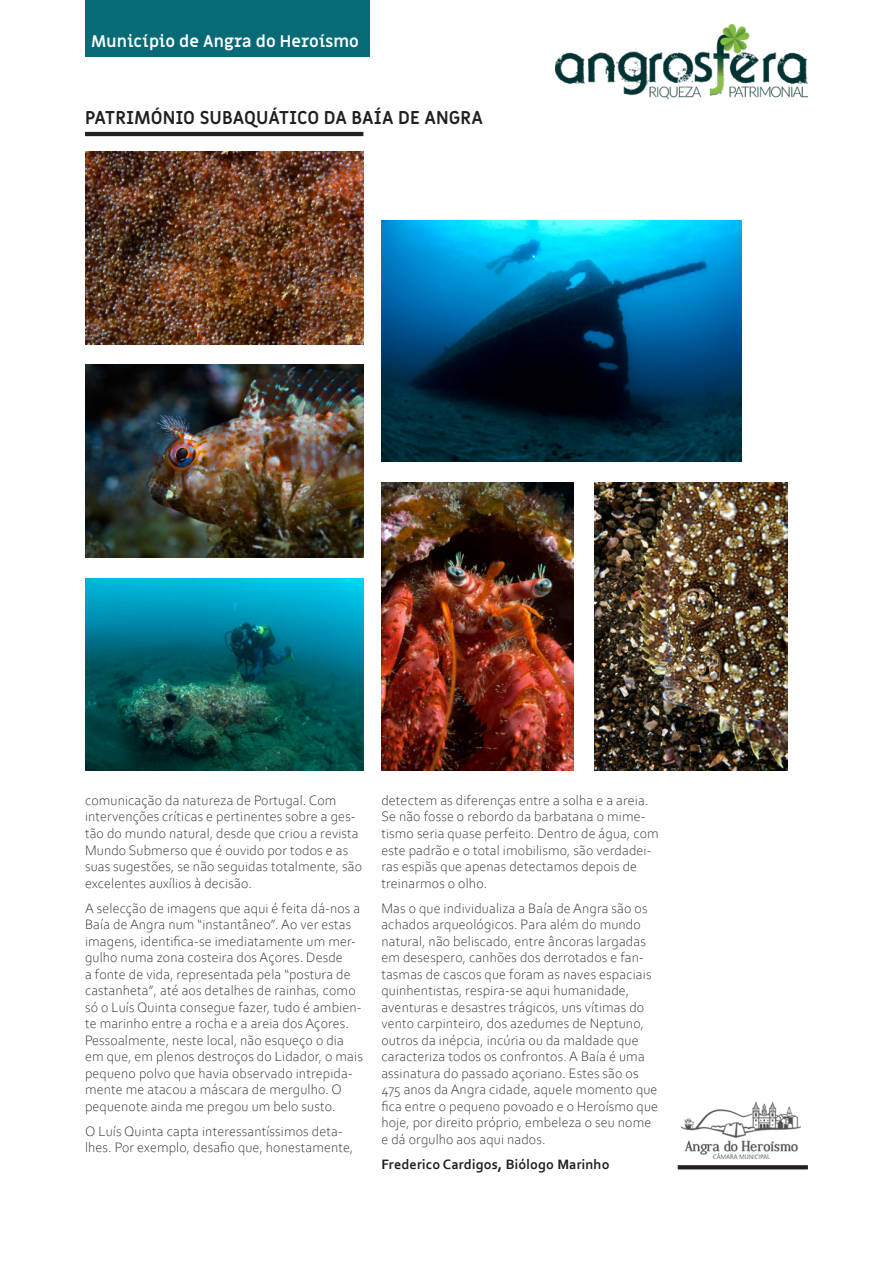
<style>
.page{position:relative;width:893px;height:1263px;background:#fff}
.page>*{position:absolute;margin:0;border:0;box-sizing:border-box;transform-origin:0 0}
.tit-peq{font:700 18.15px "Miriam Libre";color:#231f20}
.t1{font:700 16.5px "Miriam Libre";color:#fff}
.txt{font:300 14.25px/16.5px "Corbel";letter-spacing:.01em;color:#231f20}
.txt-2{font:700 14.25px "Corbel";letter-spacing:.01em;color:#231f20}
</style>
<div class="page">
<img style="left:556px;top:24px;width:252px;height:74px">
<div style="left:85px;top:0;width:284px;height:57px;background:#076a77"></div>
<img style="left:682px;top:1103px;width:119px;height:56px">
<svg style="left:678px;top:1165px;width:130px;height:4px"></svg>
<img style="left:85px;top:578px;width:278px;height:193px">
<img style="left:85px;top:152px;width:278px;height:192px">
<img style="left:381px;top:221px;width:360px;height:240px">
<img style="left:381px;top:483px;width:193px;height:288px">
<img style="left:595px;top:483px;width:192px;height:288px">
<hr style="left:85px;top:132px;width:278px;height:4px;background:#231f20">
<img style="left:85px;top:365px;width:278px;height:193px">
<p class="t1" style="left:91px;top:31px;width:269px">Município de Angra do Heroísmo</p>
<p class="tit-peq" style="left:85px;top:107px;width:399px">PATRIMÓNIO SUBAQUÁTICO DA BAÍA DE ANGRA</p>
<p class="txt" style="left:85px;top:791px;width:278px">comunicação da natureza de Portugal. Com intervenções críticas e pertinentes sobre a ges&shy;tão do mundo natural, desde que criou a revista Mundo Submerso que é ouvido por todos e as suas sugestões, se não seguidas totalmente, são excelentes auxílios à decisão.</p>
<p class="txt" style="left:85px;top:899px;width:279px">A selecção de imagens que aqui é feita dá-nos a Baía de Angra num “instantâneo”. Ao ver estas imagens, identifica-se imediatamente um mer&shy;gulho numa zona costeira dos Açores. Desde<br>a fonte de vida, representada pela “postura de castanheta”, até aos detalhes de rainhas, como só o Luís Quinta consegue fazer, tudo é ambien&shy;te marinho entre a rocha e a areia dos Açores.<br>Pessoalmente, neste local, não esqueço o dia em que, em plenos destroços do Lidador, o mais pequeno polvo que havia observado intrepida&shy;mente me atacou a máscara de mergulho. O pequenote ainda me pregou um belo susto.</p>
<p class="txt" style="left:85px;top:1122px;width:270px">O Luís Quinta capta interessantíssimos deta&shy;lhes. Por exemplo, desafio que, honestamente,</p>
<p class="txt" style="left:381px;top:791px;width:279px">detectem as diferenças entre a solha e a areia.<br>Se não fosse o rebordo da barbatana o mime&shy;tismo seria quase perfeito. Dentro de água, com este padrão e o total imobilismo, são verdadei&shy;ras espiãs que apenas detectamos depois de treinarmos o olho.</p>
<p class="txt" style="left:381px;top:899px;width:278px">Mas o que individualiza a Baía de Angra são os achados arqueológicos. Para além do mundo natural, não beliscado, entre âncoras largadas em desespero, canhões dos derrotados e fan&shy;tasmas de cascos que foram as naves espaciais quinhentistas, respira-se aqui humanidade, aventuras e desastres trágicos, uns vítimas do vento carpinteiro, dos azedumes de Neptuno, outros da inépcia, incúria ou da maldade que caracteriza todos os confrontos. A Baía é uma assinatura do passado açoriano. Estes são os 475 anos da Angra cidade, aquele momento que fica entre o pequeno povoado e o Heroísmo que hoje, por direito próprio, embeleza o seu nome e dá orgulho aos aqui nados.</p>
<p class="txt-2" style="left:381px;top:1155px;width:230px">Frederico Cardigos, Biólogo Marinho</p>
</div>
